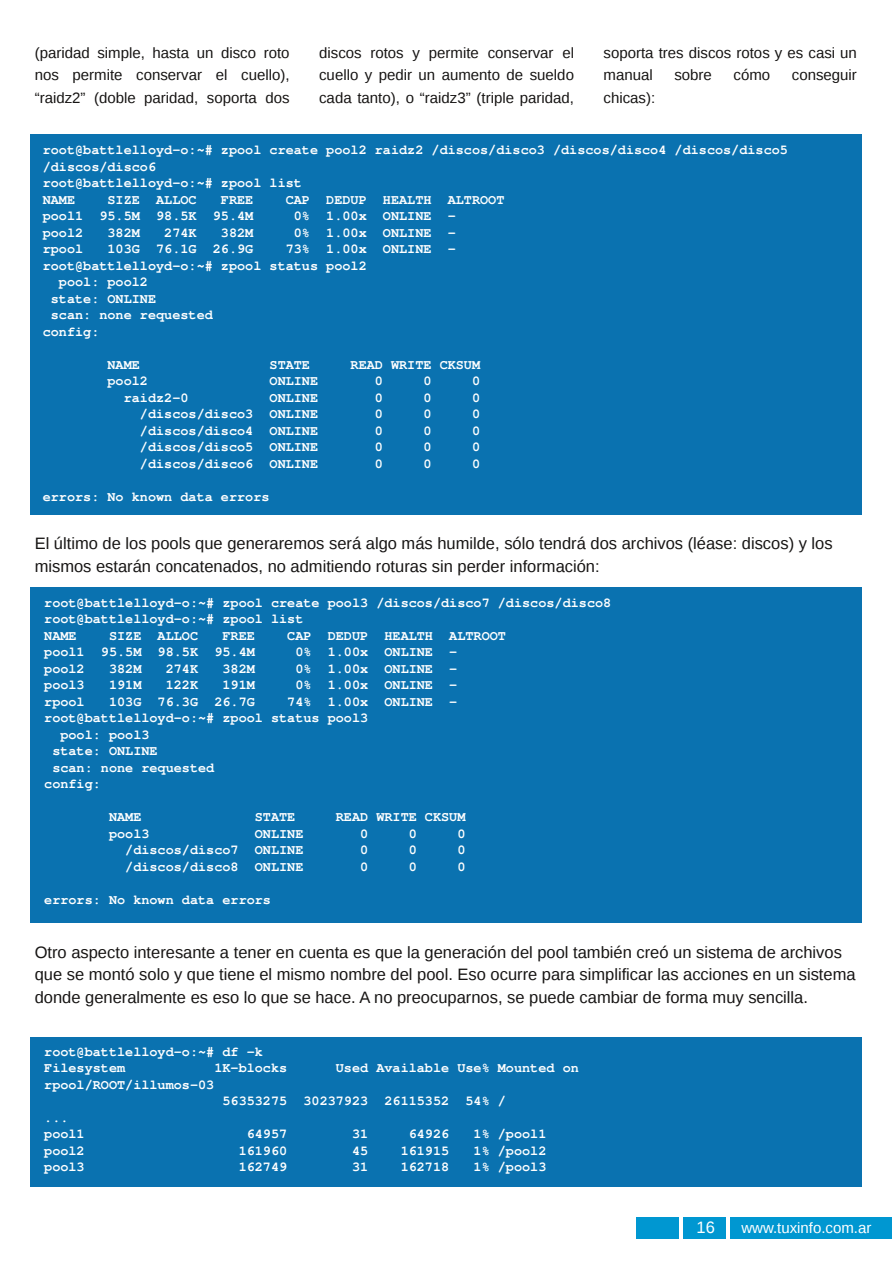
<style>
.page{position:relative;width:893px;height:1263px;background:#fff}
.page>*{position:absolute;margin:0;border:0;box-sizing:border-box;transform-origin:0 0}
.t1{font:16.5px/22.5px "Liberation Sans";color:#161413}
.t2{font:16.5px "Liberation Sans";color:#fff}
.t3{font:15px/22.5px "Liberation Sans";color:#161413;text-align:justify}
.t4{font:15px "Liberation Sans";color:#fff}
.t5{font:700 13.5px/16.5px "Free Mono";color:#fff}
</style>
<div class="page">
<div style="left:636px;top:1218px;width:256px;height:21px;background:#0097d1"></div>
<hr style="left:679px;top:1215px;width:4px;height:40px;background:#fff">
<hr style="left:726px;top:1209px;width:4px;height:40px;background:#fff">
<div style="left:31px;top:135px;width:831px;height:380px;background:#0a72b0"></div>
<div style="left:31px;top:587px;width:831px;height:336px;background:#0a72b0"></div>
<div style="left:31px;top:1037px;width:831px;height:149px;background:#0a72b0"></div>
<p class="t3" style="left:35px;top:41px;width:256px">(paridad simple, hasta un disco roto nos permite conservar el cuello), “raidz2” (doble paridad, soporta dos</p>
<p class="t3" style="left:319px;top:41px;width:256px">discos rotos y permite conservar el cuello y pedir un aumento de sueldo cada tanto), o “raidz3” (triple paridad,</p>
<p class="t3" style="left:604px;top:41px;width:255px">soporta tres discos rotos y es casi un manual</p>
<p class="t3" style="left:674px;top:64px;width:39px">sobre</p>
<p class="t3" style="left:734px;top:64px;width:38px">cómo</p>
<p class="t3" style="left:792px;top:64px;width:67px">conseguir</p>
<p class="t3" style="left:604px;top:86px;width:53px">chicas):</p>
<p class="t5" style="left:43px;top:142px;width:747px">root@battlelloyd-o:~# zpool create pool2 raidz2 /discos/disco3 /discos/disco4 /discos/disco5 /discos/disco6<br>root@battlelloyd-o:~# zpool list<br>NAME</p>
<p class="t5" style="left:108px;top:191px;width:91px">SIZE ALLOC</p>
<p class="t5" style="left:221px;top:191px;width:34px">FREE</p>
<p class="t5" style="left:286px;top:191px;width:220px">CAP DEDUP HEALTH ALTROOT</p>
<p class="t5" style="left:43px;top:208px;width:212px">pool1 95.5M 98.5K 95.4M</p>
<p class="t5" style="left:294px;top:208px;width:163px">0% 1.00x ONLINE -</p>
<p class="t5" style="left:43px;top:224px;width:42px">pool2</p>
<p class="t5" style="left:108px;top:224px;width:34px">382M</p>
<p class="t5" style="left:164px;top:224px;width:34px">274K</p>
<p class="t5" style="left:221px;top:224px;width:34px">382M</p>
<p class="t5" style="left:294px;top:224px;width:163px">0% 1.00x ONLINE -</p>
<p class="t5" style="left:43px;top:241px;width:42px">rpool</p>
<p class="t5" style="left:108px;top:241px;width:147px">103G 76.1G 26.9G</p>
<p class="t5" style="left:286px;top:241px;width:172px">73% 1.00x ONLINE -</p>
<p class="t5" style="left:43px;top:257px;width:325px">root@battlelloyd-o:~# zpool status pool2</p>
<p class="t5" style="left:59px;top:274px;width:91px">pool: pool2</p>
<p class="t5" style="left:51px;top:290px;width:107px">state: ONLINE</p>
<p class="t5" style="left:51px;top:307px;width:163px">scan: none requested</p>
<p class="t5" style="left:43px;top:323px;width:58px">config:</p>
<p class="t5" style="left:108px;top:356px;width:34px">NAME</p>
<p class="t5" style="left:270px;top:356px;width:42px">STATE</p>
<p class="t5" style="left:351px;top:356px;width:131px">READ WRITE CKSUM</p>
<p class="t5" style="left:108px;top:373px;width:42px">pool2</p>
<p class="t5" style="left:270px;top:373px;width:50px">ONLINE</p>
<p class="t5" style="left:375px;top:373px;width:10px">0</p>
<p class="t5" style="left:423px;top:373px;width:10px">0</p>
<p class="t5" style="left:472px;top:373px;width:10px">0</p>
<p class="t5" style="left:124px;top:389px;width:66px">raidz2-0</p>
<p class="t5" style="left:270px;top:389px;width:50px">ONLINE</p>
<p class="t5" style="left:375px;top:389px;width:10px">0</p>
<p class="t5" style="left:423px;top:389px;width:10px">0</p>
<p class="t5" style="left:472px;top:389px;width:10px">0</p>
<p class="t5" style="left:140px;top:406px;width:180px">/discos/disco3 ONLINE</p>
<p class="t5" style="left:375px;top:406px;width:10px">0</p>
<p class="t5" style="left:423px;top:406px;width:10px">0</p>
<p class="t5" style="left:472px;top:406px;width:10px">0</p>
<p class="t5" style="left:140px;top:422px;width:180px">/discos/disco4 ONLINE</p>
<p class="t5" style="left:375px;top:422px;width:10px">0</p>
<p class="t5" style="left:423px;top:422px;width:10px">0</p>
<p class="t5" style="left:472px;top:422px;width:10px">0</p>
<p class="t5" style="left:140px;top:439px;width:180px">/discos/disco5 ONLINE</p>
<p class="t5" style="left:375px;top:439px;width:10px">0</p>
<p class="t5" style="left:423px;top:439px;width:10px">0</p>
<p class="t5" style="left:472px;top:439px;width:10px">0</p>
<p class="t5" style="left:140px;top:455px;width:180px">/discos/disco6 ONLINE</p>
<p class="t5" style="left:375px;top:455px;width:10px">0</p>
<p class="t5" style="left:423px;top:455px;width:10px">0</p>
<p class="t5" style="left:472px;top:455px;width:10px">0</p>
<p class="t5" style="left:43px;top:488px;width:228px">errors: No known data errors</p>
<p class="t1" style="left:35px;top:532px;width:799px">El último de los pools que generaremos será algo más humilde, sólo tendrá dos archivos (léase: discos) y los mismos estarán concatenados, no admitiendo roturas sin perder información:</p>
<p class="t5" style="left:44px;top:595px;width:568px">root@battlelloyd-o:~# zpool create pool3 /discos/disco7 /discos/disco8 root@battlelloyd-o:~# zpool list<br>NAME</p>
<p class="t5" style="left:109px;top:628px;width:91px">SIZE ALLOC</p>
<p class="t5" style="left:222px;top:628px;width:34px">FREE</p>
<p class="t5" style="left:287px;top:628px;width:220px">CAP DEDUP HEALTH ALTROOT</p>
<p class="t5" style="left:44px;top:644px;width:212px">pool1 95.5M 98.5K 95.4M</p>
<p class="t5" style="left:295px;top:644px;width:163px">0% 1.00x ONLINE -</p>
<p class="t5" style="left:44px;top:661px;width:42px">pool2</p>
<p class="t5" style="left:109px;top:661px;width:34px">382M</p>
<p class="t5" style="left:166px;top:661px;width:34px">274K</p>
<p class="t5" style="left:222px;top:661px;width:34px">382M</p>
<p class="t5" style="left:295px;top:661px;width:163px">0% 1.00x ONLINE -</p>
<p class="t5" style="left:44px;top:677px;width:42px">pool3</p>
<p class="t5" style="left:109px;top:677px;width:34px">191M</p>
<p class="t5" style="left:166px;top:677px;width:34px">122K</p>
<p class="t5" style="left:222px;top:677px;width:34px">191M</p>
<p class="t5" style="left:295px;top:677px;width:163px">0% 1.00x ONLINE -</p>
<p class="t5" style="left:44px;top:694px;width:42px">rpool</p>
<p class="t5" style="left:109px;top:694px;width:147px">103G 76.3G 26.7G</p>
<p class="t5" style="left:287px;top:694px;width:172px">74% 1.00x ONLINE -</p>
<p class="t5" style="left:44px;top:710px;width:325px">root@battlelloyd-o:~# zpool status pool3</p>
<p class="t5" style="left:60px;top:727px;width:91px">pool: pool3</p>
<p class="t5" style="left:52px;top:743px;width:107px">state: ONLINE</p>
<p class="t5" style="left:52px;top:760px;width:163px">scan: none requested</p>
<p class="t5" style="left:44px;top:776px;width:58px">config:</p>
<p class="t5" style="left:109px;top:809px;width:34px">NAME</p>
<p class="t5" style="left:255px;top:809px;width:42px">STATE</p>
<p class="t5" style="left:336px;top:809px;width:131px">READ WRITE CKSUM</p>
<p class="t5" style="left:109px;top:826px;width:42px">pool3</p>
<p class="t5" style="left:255px;top:826px;width:50px">ONLINE</p>
<p class="t5" style="left:360px;top:826px;width:10px">0</p>
<p class="t5" style="left:409px;top:826px;width:10px">0</p>
<p class="t5" style="left:457px;top:826px;width:10px">0</p>
<p class="t5" style="left:125px;top:842px;width:180px">/discos/disco7 ONLINE</p>
<p class="t5" style="left:360px;top:842px;width:10px">0</p>
<p class="t5" style="left:409px;top:842px;width:10px">0</p>
<p class="t5" style="left:457px;top:842px;width:10px">0</p>
<p class="t5" style="left:125px;top:859px;width:180px">/discos/disco8 ONLINE</p>
<p class="t5" style="left:360px;top:859px;width:10px">0</p>
<p class="t5" style="left:409px;top:859px;width:10px">0</p>
<p class="t5" style="left:457px;top:859px;width:10px">0</p>
<p class="t5" style="left:44px;top:892px;width:228px">errors: No known data errors</p>
<p class="t1" style="left:35px;top:941px;width:822px">Otro aspecto interesante a tener en cuenta es que la generación del pool también creó un sistema de archivos que se montó solo y que tiene el mismo nombre del pool. Eso ocurre para simplificar las acciones en un sistema donde generalmente es eso lo que se hace. A no preocuparnos, se puede cambiar de forma muy sencilla.</p>
<p class="t5" style="left:44px;top:1043px;width:220px">root@battlelloyd-o:~# df -k<br>Filesystem</p>
<p class="t5" style="left:214px;top:1060px;width:74px">1K-blocks</p>
<p class="t5" style="left:336px;top:1060px;width:244px">Used Available Use% Mounted on</p>
<p class="t5" style="left:44px;top:1076px;width:172px">rpool/ROOT/illumos-03</p>
<p class="t5" style="left:222px;top:1093px;width:285px">56353275 30237923 26115352 54% /</p>
<p class="t5" style="left:44px;top:1109px;width:42px">... pool1</p>
<p class="t5" style="left:247px;top:1126px;width:42px">64957</p>
<p class="t5" style="left:352px;top:1126px;width:18px">31</p>
<p class="t5" style="left:409px;top:1126px;width:42px">64926</p>
<p class="t5" style="left:474px;top:1126px;width:74px">1% /pool1</p>
<p class="t5" style="left:44px;top:1142px;width:42px">pool2</p>
<p class="t5" style="left:239px;top:1142px;width:50px">161960</p>
<p class="t5" style="left:352px;top:1142px;width:18px">45</p>
<p class="t5" style="left:401px;top:1142px;width:50px">161915</p>
<p class="t5" style="left:474px;top:1142px;width:74px">1% /pool2</p>
<p class="t5" style="left:44px;top:1159px;width:42px">pool3</p>
<p class="t5" style="left:239px;top:1159px;width:50px">162749</p>
<p class="t5" style="left:352px;top:1159px;width:18px">31</p>
<p class="t5" style="left:401px;top:1159px;width:50px">162718</p>
<p class="t5" style="left:474px;top:1159px;width:74px">1% /pool3</p>
<p class="t2" style="left:696px;top:1218px;width:20px">16</p>
<p class="t4" style="left:741px;top:1219px;width:132px">www.tuxinfo.com.ar</p>
</div>
